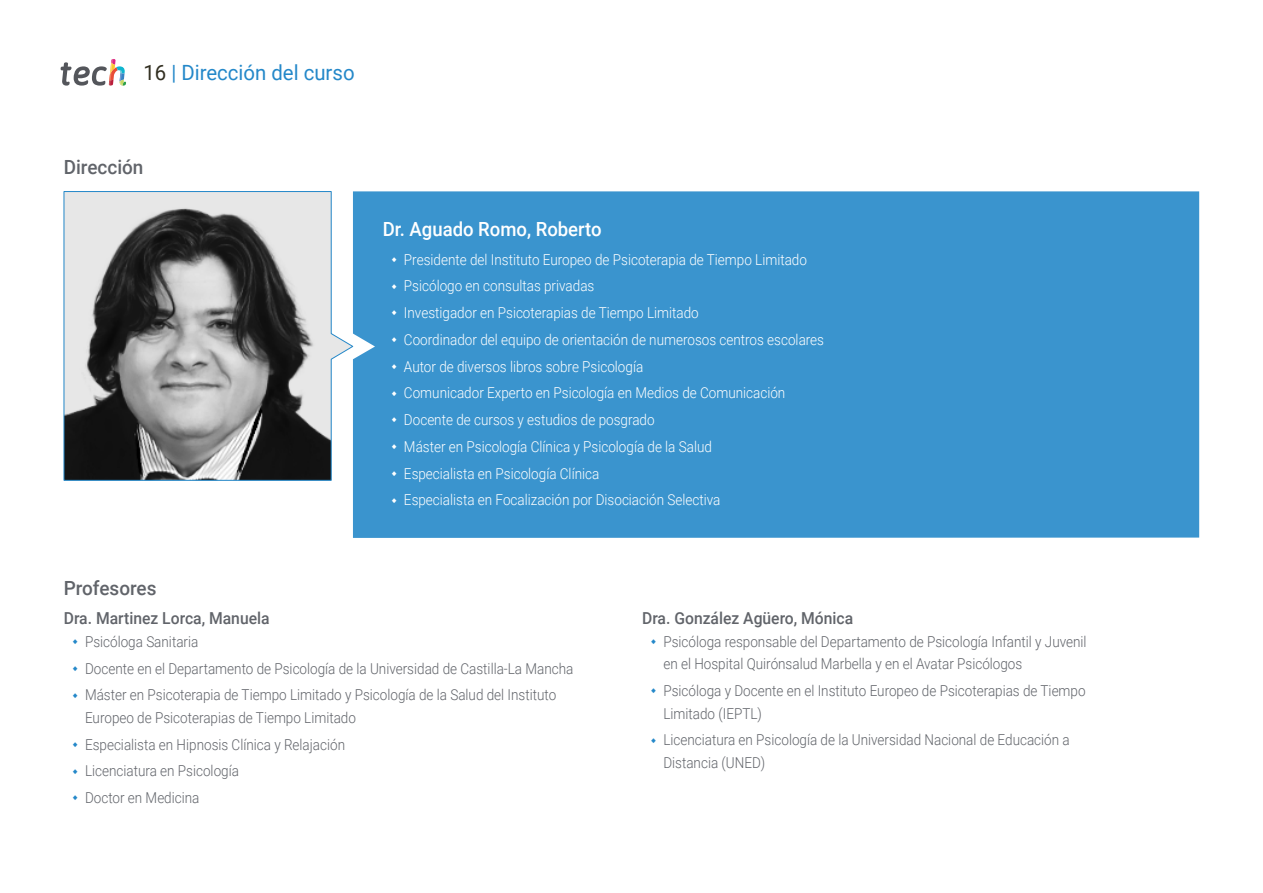
<style>
.page{position:relative;width:1263px;height:893px;background:#fff}
.page>*{position:absolute;margin:0;border:0;box-sizing:border-box;transform-origin:0 0}
.t1{font:21px "Roboto";color:#2488c9}
.t2{font:500 19.5px "Roboto";color:#fff;scale:.95 1}
.t3{font:500 19.5px "Roboto";color:#61646a}
.t4{font:500 16.5px "Roboto";color:#61646a;scale:.95 1}
.t5{font:300 15px/26.7px "Roboto";color:#61646a;scale:.9 1}
.t6{font:300 15px/26.7px "Roboto";color:#fff;scale:.9 1}
.s1{color:#312e20}
</style>
<div class="page">
<svg style="left:64px;top:191px;width:289px;height:290px;background:#8c8d8e"></svg>
<div style="left:353px;top:191px;width:846px;height:347px;background:#3a94ce"></div>
<svg style="left:61px;top:59px;width:65px;height:27px"></svg>
<svg style="left:392px;top:257px;width:5px;height:5px"></svg>
<svg style="left:392px;top:284px;width:5px;height:5px"></svg>
<svg style="left:392px;top:310px;width:5px;height:5px"></svg>
<svg style="left:392px;top:337px;width:5px;height:5px"></svg>
<svg style="left:392px;top:364px;width:5px;height:5px"></svg>
<svg style="left:392px;top:391px;width:5px;height:5px"></svg>
<svg style="left:392px;top:417px;width:5px;height:5px"></svg>
<svg style="left:392px;top:444px;width:5px;height:5px"></svg>
<svg style="left:392px;top:471px;width:5px;height:5px"></svg>
<svg style="left:392px;top:498px;width:5px;height:5px"></svg>
<h1 class="t1" style="left:144px;top:57px;width:213px"><span class="s1">16</span> | Dirección del curso</h1>
<h2 class="t3" style="left:64px;top:154px;width:81px">Dirección</h2>
<h2 class="t3" style="left:64px;top:574px;width:94px">Profesores</h2>
<h2 class="t2" style="left:383px;top:215px;width:232px">Dr. Aguado Romo, Roberto</h2>
<p class="t6" style="left:404px;top:245px;width:468px">Presidente del Instituto Europeo de Psicoterapia de Tiempo Limitado Psicólogo en consultas privadas<br>Investigador en Psicoterapias de Tiempo Limitado<br>Coordinador del equipo de orientación de numerosos centros escolares Autor de diversos libros sobre Psicología<br>Comunicador Experto en Psicología en Medios de Comunicación Docente de cursos y estudios de posgrado<br>Máster en Psicología Clínica y Psicología de la Salud<br>Especialista en Psicología Clínica<br>Especialista en Focalización por Disociación Selectiva</p>
<p class="t4" style="left:64px;top:607px;width:218px">Dra. Martinez Lorca, Manuela</p>
<p class="t5" style="left:85px;top:628px;width:544px">Psicóloga Sanitaria<br>Docente en el Departamento de Psicología de la Universidad de Castilla-La Mancha<br>Máster en Psicoterapia de Tiempo Limitado y Psicología de la Salud del Instituto</p>
<p class="t5" style="left:85px;top:704px;width:303px">Europeo de Psicoterapias de Tiempo Limitado Especialista en Hipnosis Clínica y Relajación Licenciatura en Psicología<br>Doctor en Medicina</p>
<p class="t4" style="left:642px;top:607px;width:224px">Dra. González Agüero, Mónica</p>
<p class="t5" style="left:663px;top:630px;width:472px;line-height:22.5px">Psicóloga responsable del Departamento de Psicología Infantil y Juvenil en el Hospital Quirónsalud Marbella y en el Avatar Psicólogos</p>
<p class="t5" style="left:663px;top:679px;width:471px;line-height:22.5px">Psicóloga y Docente en el Instituto Europeo de Psicoterapias de Tiempo<br>Limitado (IEPTL)</p>
<p class="t5" style="left:663px;top:728px;width:453px;line-height:22.5px">Licenciatura en Psicología de la Universidad Nacional de Educación a<br>Distancia (UNED)</p>
</div>
